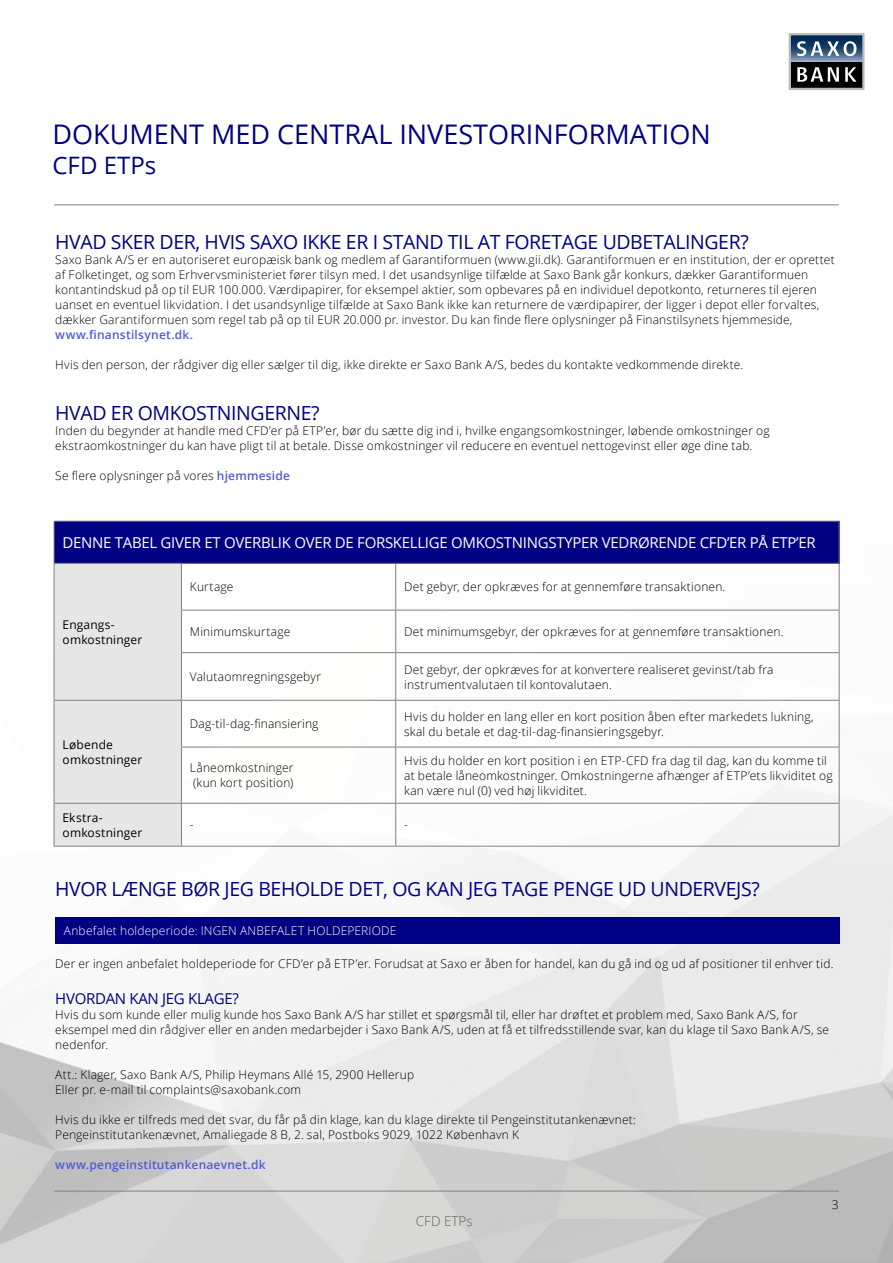
<style>
.page{position:relative;width:893px;height:1263px;background:#fff}
.page>*{position:absolute;margin:0;border:0;box-sizing:border-box;transform-origin:0 0}
.t1{font:27px "Open Sans";color:#000082}
.t2{font:24px "Open Sans";color:#000082}
.t3{font:19.5px "Open Sans";letter-spacing:-.02em;color:#000082}
.t4{font:15px "Open Sans";letter-spacing:-.02em;color:#fff}
.t5{font:15px "Open Sans";letter-spacing:-.02em;color:#000082}
.t6{font:300 13.5px "Open Sans";color:#616161}
.t7{font:300 12px/15px "Open Sans";letter-spacing:.015em;color:#000}
.t8{font:12px/15px "Open Sans";letter-spacing:.015em;color:#000}
.t9{font:600 12px "Open Sans";letter-spacing:.015em;color:#4f5cd6}
.t10{font:300 12px "Open Sans";letter-spacing:.015em;color:#fff}
.s1{font-weight:600;color:#4f5cd6}
</style>
<div class="page">
<img style="left:0;top:520px;width:893px;height:743px">
<hr style="left:54px;top:1191px;width:785px;height:1px;background:#808080">
<hr style="left:54px;top:204px;width:785px;height:1px;background:#808080">
<div style="left:54px;top:521px;width:785px;height:42px;background:#000082"></div>
<div style="left:55px;top:564px;width:126px;height:282px;background:#e6e6e6"></div>
<hr style="left:54px;top:564px;width:1px;height:46px;background:#808080">
<hr style="left:54px;top:610px;width:1px;height:43px;background:#808080">
<hr style="left:54px;top:653px;width:1px;height:47px;background:#808080">
<hr style="left:181px;top:564px;width:1px;height:46px;background:#808080">
<hr style="left:395px;top:564px;width:1px;height:46px;background:#808080">
<hr style="left:839px;top:564px;width:1px;height:46px;background:#808080">
<hr style="left:181px;top:610px;width:215px;height:1px;background:#808080">
<hr style="left:181px;top:610px;width:1px;height:42px;background:#808080">
<hr style="left:396px;top:610px;width:443px;height:1px;background:#808080">
<hr style="left:395px;top:610px;width:1px;height:42px;background:#808080">
<hr style="left:839px;top:610px;width:1px;height:42px;background:#808080">
<hr style="left:181px;top:653px;width:1px;height:47px;background:#808080">
<hr style="left:395px;top:653px;width:1px;height:47px;background:#808080">
<hr style="left:839px;top:653px;width:1px;height:47px;background:#808080">
<hr style="left:395px;top:701px;width:1px;height:46px;background:#808080">
<hr style="left:181px;top:747px;width:215px;height:1px;background:#808080">
<hr style="left:396px;top:747px;width:443px;height:1px;background:#808080">
<hr style="left:395px;top:747px;width:1px;height:56px;background:#808080">
<hr style="left:395px;top:804px;width:1px;height:42px;background:#808080">
<hr style="left:54px;top:521px;width:127px;height:1px;background:#808080">
<hr style="left:54px;top:521px;width:1px;height:42px;background:#808080">
<hr style="left:181px;top:521px;width:215px;height:1px;background:#808080">
<hr style="left:396px;top:521px;width:443px;height:1px;background:#808080">
<hr style="left:839px;top:521px;width:1px;height:42px;background:#808080">
<hr style="left:54px;top:563px;width:127px;height:1px;background:#808080">
<hr style="left:181px;top:563px;width:215px;height:1px;background:#808080">
<hr style="left:396px;top:563px;width:443px;height:1px;background:#808080">
<hr style="left:181px;top:652px;width:215px;height:1px;background:#808080">
<hr style="left:396px;top:652px;width:443px;height:1px;background:#808080">
<hr style="left:181px;top:700px;width:215px;height:1px;background:#808080">
<hr style="left:396px;top:700px;width:443px;height:1px;background:#808080">
<hr style="left:839px;top:701px;width:1px;height:46px;background:#808080">
<hr style="left:839px;top:747px;width:1px;height:56px;background:#808080">
<hr style="left:181px;top:803px;width:215px;height:1px;background:#808080">
<hr style="left:396px;top:803px;width:443px;height:1px;background:#808080">
<hr style="left:839px;top:804px;width:1px;height:42px;background:#808080">
<hr style="left:181px;top:846px;width:215px;height:1px;background:#808080">
<hr style="left:396px;top:846px;width:443px;height:1px;background:#808080">
<hr style="left:54px;top:700px;width:127px;height:1px;background:#808080">
<hr style="left:54px;top:701px;width:1px;height:46px;background:#808080">
<hr style="left:181px;top:701px;width:1px;height:46px;background:#808080">
<hr style="left:54px;top:747px;width:1px;height:56px;background:#808080">
<hr style="left:181px;top:747px;width:1px;height:56px;background:#808080">
<hr style="left:54px;top:803px;width:127px;height:1px;background:#808080">
<hr style="left:54px;top:804px;width:1px;height:42px;background:#808080">
<hr style="left:181px;top:804px;width:1px;height:42px;background:#808080">
<hr style="left:54px;top:846px;width:127px;height:1px;background:#808080">
<div style="left:55px;top:917px;width:785px;height:27px;background:#000082"></div>
<svg style="left:789px;top:33px;width:75px;height:57px;background:#525e6c"></svg>
<h1 class="t1" style="left:52px;top:116px;width:660px">DOKUMENT MED CENTRAL INVESTORINFORMATION</h1>
<h2 class="t2" style="left:52px;top:149px;width:105px">CFD ETPs</h2>
<h3 class="t3" style="left:55px;top:228px;width:695px">HVAD SKER DER, HVIS SAXO IKKE ER I STAND TIL AT FORETAGE UDBETALINGER?</h3>
<p class="t7" style="left:55px;top:252px;width:781px">Saxo Bank A/S er en autoriseret europæisk bank og medlem af Garantiformuen (www.gii.dk). Garantiformuen er en institution, der er oprettet af Folketinget, og som Erhvervsministeriet fører tilsyn med. I det usandsynlige tilfælde at Saxo Bank går konkurs, dækker Garantiformuen kontantindskud på op til EUR 100.000. Værdipapirer, for eksempel aktier, som opbevares på en individuel depotkonto, returneres til ejeren uanset en eventuel likvidation. I det usandsynlige tilfælde at Saxo Bank ikke kan returnere de værdipapirer, der ligger i depot eller forvaltes, dækker Garantiformuen som regel tab på op til EUR 20.000 pr. investor. Du kan finde flere oplysninger på Finanstilsynets hjemmeside,</p>
<p class="t9" style="left:55px;top:326px;width:139px">www.finanstilsynet.dk.</p>
<p class="t7" style="left:55px;top:357px;width:690px">Hvis den person, der rådgiver dig eller sælger til dig, ikke direkte er Saxo Bank A/S, bedes du kontakte vedkommende direkte.</p>
<h3 class="t3" style="left:55px;top:399px;width:266px">HVAD ER OMKOSTNINGERNE?</h3>
<p class="t7" style="left:55px;top:423px;width:716px">Inden du begynder at handle med CFD’er på ETP’er, bør du sætte dig ind i, hvilke engangsomkostninger, løbende omkostninger og ekstraomkostninger du kan have pligt til at betale. Disse omkostninger vil reducere en eventuel nettogevinst eller øge dine tab.</p>
<p class="t7" style="left:55px;top:468px;width:236px">Se flere oplysninger på vores <span class="s1">hjemmeside</span></p>
<p class="t4" style="left:63px;top:532px;width:755px">DENNE TABEL GIVER ET OVERBLIK OVER DE FORSKELLIGE OMKOSTNINGSTYPER VEDRØRENDE CFD’ER PÅ ETP’ER</p>
<p class="t8" style="left:63px;top:617px;width:81px">Engangs&shy;omkostninger</p>
<p class="t8" style="left:63px;top:737px;width:81px">Løbende omkostninger</p>
<p class="t8" style="left:63px;top:810px;width:81px">Ekstra&shy;omkostninger</p>
<p class="t7" style="left:190px;top:579px;width:45px">Kurtage</p>
<p class="t7" style="left:404px;top:579px;width:323px">Det gebyr, der opkræves for at gennemføre transaktionen.</p>
<p class="t7" style="left:190px;top:624px;width:102px">Minimumskurtage</p>
<p class="t7" style="left:404px;top:624px;width:381px">Det minimumsgebyr, der opkræves for at gennemføre transaktionen.</p>
<p class="t7" style="left:190px;top:669px;width:133px">Valutaomregningsgebyr</p>
<p class="t7" style="left:404px;top:661px;width:371px">Det gebyr, der opkræves for at konvertere realiseret gevinst/tab fra instrumentvalutaen til kontovalutaen.</p>
<p class="t7" style="left:190px;top:716px;width:130px">Dag-til-dag-finansiering</p>
<p class="t7" style="left:404px;top:708px;width:411px">Hvis du holder en lang eller en kort position åben efter markedets lukning, skal du betale et dag-til-dag-finansieringsgebyr.</p>
<p class="t7" style="left:190px;top:760px;width:105px">Låneomkostninger (kun kort position)</p>
<p class="t7" style="left:404px;top:752px;width:430px">Hvis du holder en kort position i en ETP-CFD fra dag til dag, kan du komme til at betale låneomkostninger. Omkostningerne afhænger af ETP’ets likviditet og kan være nul (0) ved høj likviditet.</p>
<p class="t7" style="left:190px;top:817px;width:5px">-</p>
<p class="t7" style="left:404px;top:817px;width:5px">-</p>
<h3 class="t3" style="left:55px;top:876px;width:706px">HVOR LÆNGE BØR JEG BEHOLDE DET, OG KAN JEG TAGE PENGE UD UNDERVEJS?</h3>
<p class="t10" style="left:64px;top:922px;width:334px">Anbefalet holdeperiode: INGEN ANBEFALET HOLDEPERIODE</p>
<p class="t7" style="left:55px;top:955px;width:780px">Der er ingen anbefalet holdeperiode for CFD’er på ETP’er. Forudsat at Saxo er åben for handel, kan du gå ind og ud af positioner til enhver tid.</p>
<p class="t5" style="left:55px;top:988px;width:185px">HVORDAN KAN JEG KLAGE?</p>
<p class="t7" style="left:55px;top:1006px;width:775px">Hvis du som kunde eller mulig kunde hos Saxo Bank A/S har stillet et spørgsmål til, eller har drøftet et problem med, Saxo Bank A/S, for eksempel med din rådgiver eller en anden medarbejder i Saxo Bank A/S, uden at få et tilfredsstillende svar, kan du klage til Saxo Bank A/S, se nedenfor.</p>
<p class="t7" style="left:55px;top:1066px;width:360px">Att.: Klager, Saxo Bank A/S, Philip Heymans Allé 15, 2900 Hellerup<br>Eller pr. e-mail til complaints@saxobank.com</p>
<p class="t7" style="left:55px;top:1111px;width:582px">Hvis du ikke er tilfreds med det svar, du får på din klage, kan du klage direkte til Pengeinstitutankenævnet:<br>Pengeinstitutankenævnet, Amaliegade 8 B, 2. sal, Postboks 9029, 1022 København K</p>
<p class="t9" style="left:55px;top:1156px;width:212px">www.pengeinstitutankenaevnet.dk</p>
<p class="t6" style="left:416px;top:1211px;width:58px">CFD ETPs</p>
<p class="t7" style="left:832px;top:1197px;width:8px">3</p>
</div>
